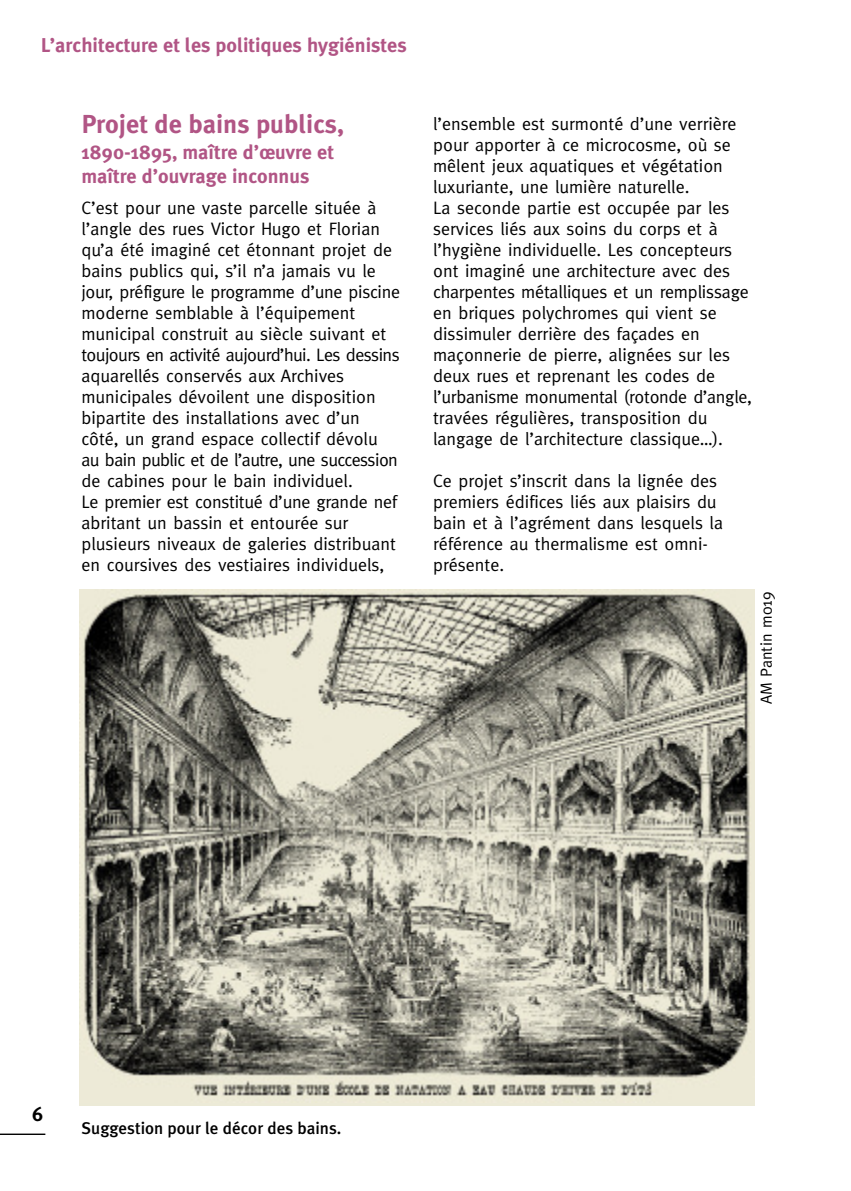
<style>
.page{position:relative;width:851px;height:1191px;background:#fff}
.page>*{position:absolute;margin:0;border:0;box-sizing:border-box;transform-origin:0 0}
.t1{font:700 26px "Meta Plus";color:#b15585}
.t2{font:700 20px/24px "Meta Plus";color:#b15585}
.t3{font:700 20px "Meta Plus";color:#000}
.t4{font:18px/21px "Meta";color:#000}
.t5{font:500 17px "Meta Plus";color:#000}
.t6{font:16px "Meta";color:#000}
</style>
<div class="page">
<img style="left:79px;top:590px;width:675px;height:512px">
<hr style="left:0;top:1133px;width:45px;height:2px;background:#000">
<p class="t2" style="left:41px;top:33px;width:367px">L’architecture et les politiques hygiénistes</p>
<h1 class="t1" style="left:81px;top:109px;width:264px">Projet de bains publics,</h1>
<p class="t2" style="left:81px;top:140px;width:254px">1890-1895, maître d’œuvre et maître d’ouvrage inconnus</p>
<p class="t4" style="left:81px;top:197px;width:320px">C’est pour une vaste parcelle située à l’angle des rues Victor Hugo et Florian qu’a été imaginé cet étonnant projet de bains publics qui, s’il n’a jamais vu le jour, préfigure le programme d’une piscine moderne semblable à l’équipement municipal construit au siècle suivant et toujours en activité aujourd’hui. Les dessins aquarellés conservés aux Archives municipales dévoilent une disposition bipartite des installations avec d’un côté, un grand espace collectif dévolu au bain public et de l’autre, une succession de cabines pour le bain individuel.<br>Le premier est constitué d’une grande nef abritant un bassin et entourée sur plusieurs niveaux de galeries distribuant en coursives des vestiaires individuels,</p>
<p class="t4" style="left:433px;top:113px;width:320px">l’ensemble est surmonté d’une verrière pour apporter à ce microcosme, où se mêlent jeux aquatiques et végétation luxuriante, une lumière naturelle.<br>La seconde partie est occupée par les services liés aux soins du corps et à l’hygiène individuelle. Les concepteurs ont imaginé une architecture avec des charpentes métalliques et un remplissage en briques polychromes qui vient se dissimuler derrière des façades en maçonnerie de pierre, alignées sur les deux rues et reprenant les codes de l’urbanisme monumental (rotonde d’angle, travées régulières, transposition du langage de l’architecture classique…).</p>
<p class="t4" style="left:433px;top:470px;width:291px">Ce projet s’inscrit dans la lignée des premiers édifices liés aux plaisirs du bain et à l’agrément dans lesquels la référence au thermalisme est omni&shy;présente.</p>
<p class="t6" style="left:757px;top:704px;width:114px;rotate:-90deg">AM Pantin m019</p>
<p class="t3" style="left:32px;top:1102px;width:13px">6</p>
<p class="t5" style="left:81px;top:1118px;width:261px">Suggestion pour le décor des bains.</p>
</div>
